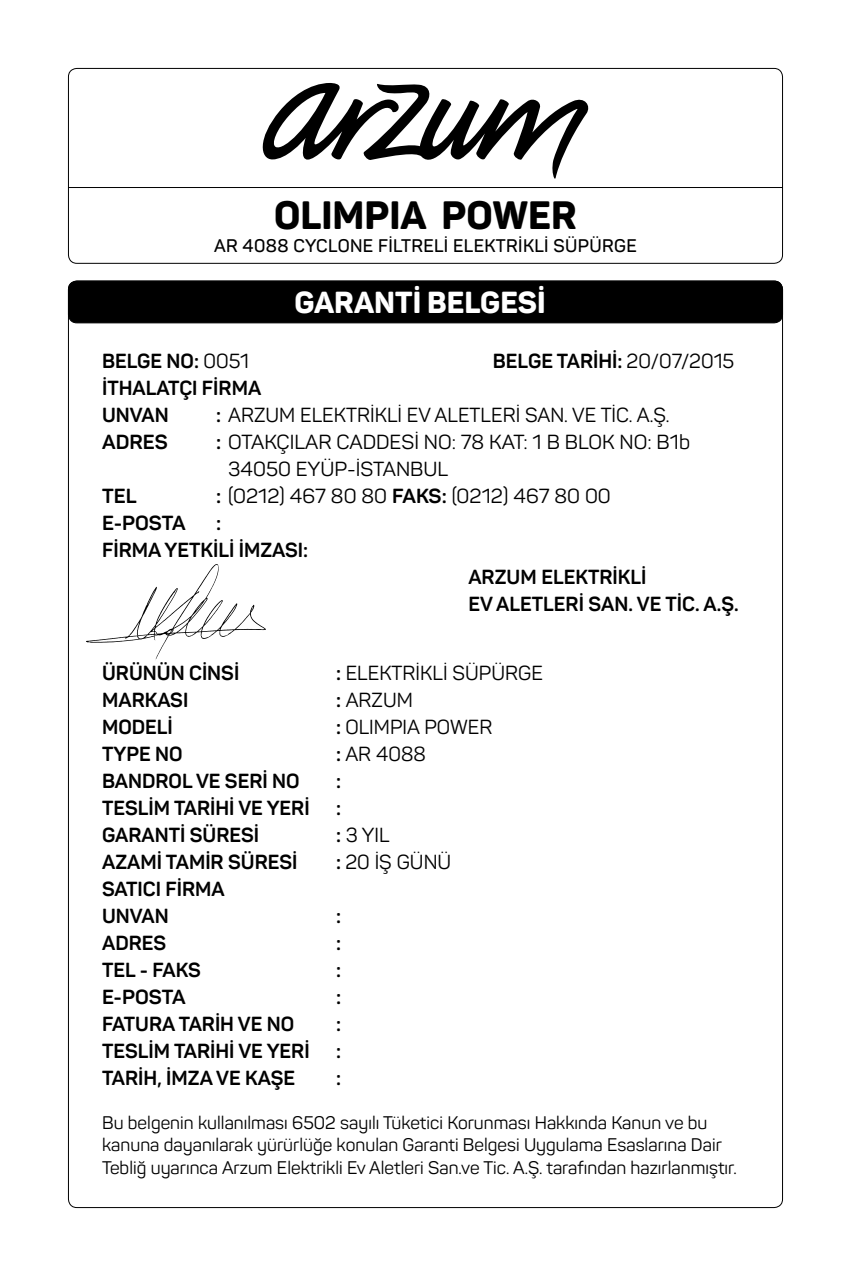
<style>
.page{position:relative;width:851px;height:1276px;background:#fff}
.page>*{position:absolute;margin:0;border:0;box-sizing:border-box;transform-origin:0 0}
.t1{font:800 39px "Panton";color:#000}
.t2{font:800 30px "Panton";color:#fff}
.t3{font:700 20.1px/27px "Panton";color:#000}
.t4{font:20.1px/27px "Panton";color:#000}
.t5{font:18px/22.5px "Panton";color:#000}
.t6{font:600 18px "Panton";letter-spacing:.02em;color:#000}
.s1{font-weight:400}
.s2{font-weight:700}
</style>
<div class="page">
<div style="left:68px;top:281px;width:714px;height:42px;background:#000;border-radius:9px"></div>
<div style="left:68px;top:281px;width:714px;height:42px;border:1px solid #000;border-radius:9px"></div>
<svg style="left:86px;top:564px;width:180px;height:96px"></svg>
<svg style="left:262px;top:83px;width:327px;height:96px"></svg>
<div style="left:68px;top:68px;width:714px;height:196px;border:1px solid #000;border-radius:9px"></div>
<hr style="left:68px;top:187px;width:714px;height:1px;background:#000">
<h1 class="t1" style="left:274px;top:190px;width:304px">OLIMPIA POWER</h1>
<p class="t6" style="left:214px;top:235px;width:424px">AR 4088 CYCLONE FİLTRELİ ELEKTRİKLİ SÜPÜRGE</p>
<h2 class="t2" style="left:294px;top:283px;width:252px">GARANTİ BELGESİ</h2>
<p class="t3" style="left:102px;top:347px;width:148px">BELGE NO: <span class="s1">0051</span></p>
<p class="t3" style="left:493px;top:347px;width:243px">BELGE TARİHİ: <span class="s1">20/07/2015</span></p>
<p class="t3" style="left:102px;top:374px;width:161px">İTHALATÇI FİRMA<br>UNVAN</p>
<p class="t4" style="left:216px;top:401px;width:455px"><span class="s2">:</span> ARZUM ELEKTRİKLİ EV ALETLERİ SAN. VE TİC. A.Ş.</p>
<p class="t3" style="left:102px;top:428px;width:67px">ADRES</p>
<p class="t4" style="left:228px;top:428px;width:463px;text-indent:-12px"><span class="s2">:</span> OTAKÇILAR CADDESİ NO: 78 KAT: 1 B BLOK NO: B1b<br>34050 EYÜP-İSTANBUL</p>
<p class="t3" style="left:102px;top:482px;width:36px">TEL</p>
<p class="t4" style="left:216px;top:482px;width:396px"><span class="s2">:</span> (0212) 467 80 80 <span class="s2">FAKS:</span> (0212) 467 80 00</p>
<p class="t3" style="left:102px;top:509px;width:85px">E-POSTA</p>
<p class="t3" style="left:102px;top:509px;width:208px;text-indent:114px">:<br>FİRMA YETKİLİ İMZASI:</p>
<p class="t3" style="left:468px;top:563px;width:272px">ARZUM ELEKTRİKLİ<br>EV ALETLERİ SAN. VE TİC. A.Ş.</p>
<p class="t3" style="left:102px;top:659px;width:139px">ÜRÜNÜN CİNSİ</p>
<p class="t4" style="left:336px;top:659px;width:208px"><span class="s2">:</span> ELEKTRİKLİ SÜPÜRGE</p>
<p class="t3" style="left:102px;top:686px;width:88px">MARKASI</p>
<p class="t4" style="left:336px;top:686px;width:78px"><span class="s2">:</span> ARZUM</p>
<p class="t3" style="left:102px;top:713px;width:72px">MODELİ</p>
<p class="t4" style="left:336px;top:713px;width:158px"><span class="s2">:</span> OLIMPIA POWER</p>
<p class="t3" style="left:102px;top:740px;width:82px">TYPE NO</p>
<p class="t4" style="left:336px;top:740px;width:91px"><span class="s2">:</span> AR 4088</p>
<p class="t3" style="left:102px;top:767px;width:199px">BANDROL VE SERİ NO</p>
<p class="t3" style="left:336px;top:767px;width:7px">:</p>
<p class="t3" style="left:102px;top:794px;width:209px">TESLİM TARİHİ VE YERİ</p>
<p class="t3" style="left:336px;top:794px;width:7px">:</p>
<p class="t3" style="left:102px;top:821px;width:158px">GARANTİ SÜRESİ</p>
<p class="t4" style="left:336px;top:821px;width:55px"><span class="s2">:</span> 3 YIL</p>
<p class="t3" style="left:102px;top:848px;width:197px">AZAMİ TAMİR SÜRESİ</p>
<p class="t4" style="left:336px;top:848px;width:116px"><span class="s2">:</span> 20 İŞ GÜNÜ</p>
<p class="t3" style="left:102px;top:875px;width:124px">SATICI FİRMA<br>UNVAN</p>
<p class="t3" style="left:336px;top:902px;width:7px">:</p>
<p class="t3" style="left:102px;top:929px;width:66px">ADRES</p>
<p class="t3" style="left:336px;top:929px;width:7px">:</p>
<p class="t3" style="left:102px;top:956px;width:100px">TEL - FAKS</p>
<p class="t3" style="left:336px;top:956px;width:7px">:</p>
<p class="t3" style="left:102px;top:983px;width:85px">E-POSTA</p>
<p class="t3" style="left:336px;top:983px;width:7px">:</p>
<p class="t3" style="left:102px;top:1010px;width:194px">FATURA TARİH VE NO</p>
<p class="t3" style="left:336px;top:1010px;width:7px">:</p>
<p class="t3" style="left:102px;top:1037px;width:209px">TESLİM TARİHİ VE YERİ</p>
<p class="t3" style="left:336px;top:1037px;width:7px">:</p>
<p class="t3" style="left:102px;top:1064px;width:194px">TARİH, İMZA VE KAŞE</p>
<p class="t3" style="left:336px;top:1064px;width:7px">:</p>
<p class="t5" style="left:102px;top:1111px;width:636px">Bu belgenin kullanılması 6502 sayılı Tüketici Korunması Hakkında Kanun ve bu kanuna dayanılarak yürürlüğe konulan Garanti Belgesi Uygulama Esaslarına Dair<br>Tebliğ uyarınca Arzum Elektrikli Ev Aletleri San.ve Tic. A.Ş. tarafından hazırlanmıştır.</p>
</div>
